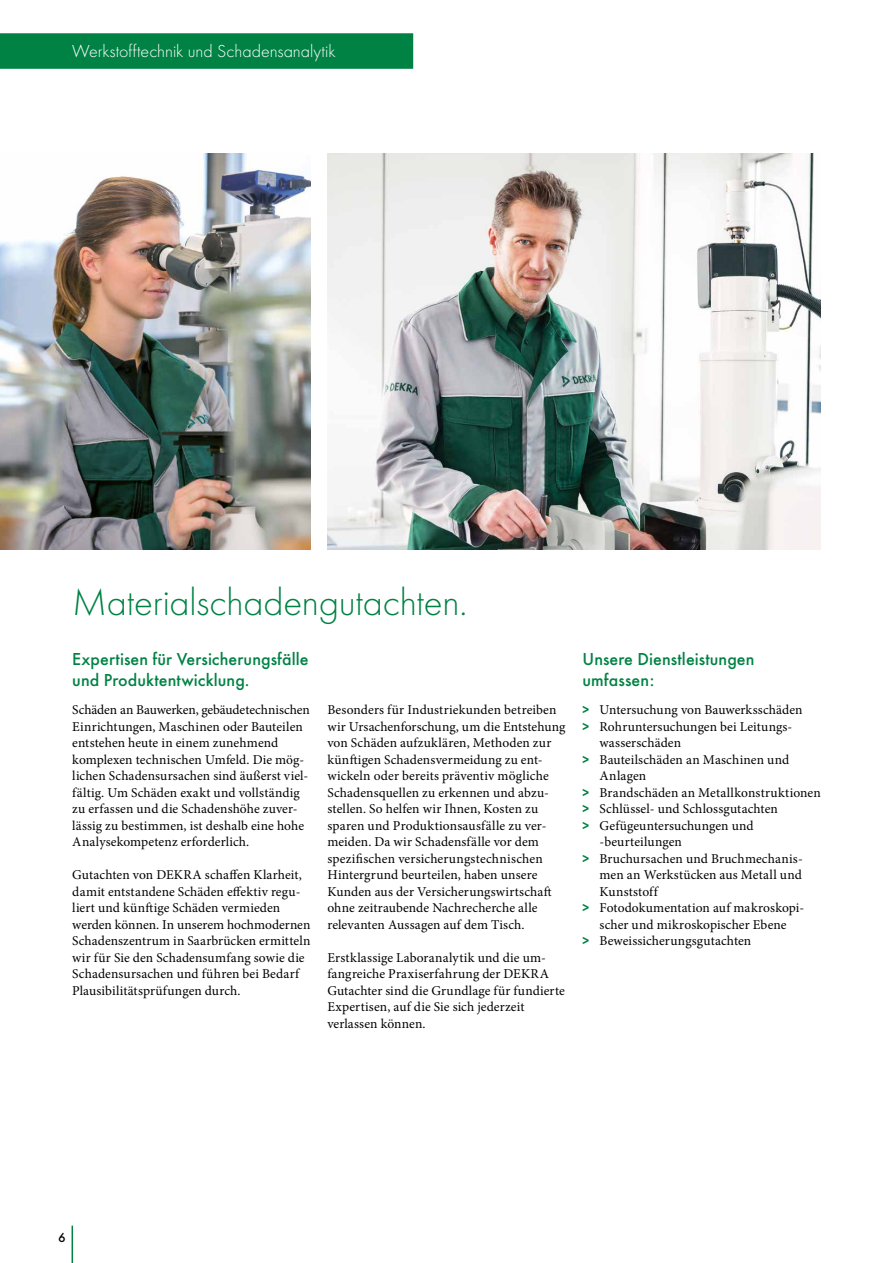
<style>
.page{position:relative;width:893px;height:1263px;background:#fff}
.page>*{position:absolute;margin:0;border:0;box-sizing:border-box;transform-origin:0 0}
.t1{font:300 39px "Futura T";letter-spacing:-.005em;color:#008244}
.t2{font:500 18px/21px "Futura T";letter-spacing:.005em;color:#008244}
.t3{font:300 18px "Futura T";color:#fff}
.t4{font:13.5px/16.5px "Minion Pro";letter-spacing:.005em;color:#000}
.t5{font:500 13.5px "Futura T";color:#000}
.s1{font-family:"Futura T Dem";color:#008244}
</style>
<div class="page">
<div style="left:0;top:33px;width:413px;height:36px;background:#008244"></div>
<hr style="left:72px;top:1226px;width:1px;height:37px;background:#008244">
<img style="left:327px;top:153px;width:494px;height:396px">
<img style="left:0;top:153px;width:310px;height:396px">
<h2 class="t3" style="left:72px;top:42px;width:265px">Werkstofftechnik und Schadensanalytik</h2>
<h1 class="t1" style="left:72px;top:581px;width:396px">Materialschadengutachten.</h1>
<h2 class="t2" style="left:72px;top:648px;width:238px">Expertisen für Versicherungsfälle und Produktentwicklung.</h2>
<p class="t4" style="left:72px;top:702px;width:239px">Schäden an Bauwerken, gebäudetechnischen Einrichtungen, Maschinen oder Bauteilen entstehen heute in einem zunehmend komplexen technischen Umfeld. Die mög&shy;lichen Schadensursachen sind äußerst viel&shy;fältig. Um Schäden exakt und vollständig zu erfassen und die Schadenshöhe zuver&shy;lässig zu bestimmen, ist deshalb eine hohe Analysekompetenz erforderlich.</p>
<p class="t4" style="left:72px;top:866px;width:240px">Gutachten von DEKRA schaffen Klarheit, damit entstandene Schäden effektiv regu&shy;liert und künftige Schäden vermieden werden können. In unserem hochmodernen Schadenszentrum in Saarbrücken ermitteln wir für Sie den Schadensumfang sowie die Schadensursachen und führen bei Bedarf Plausibilitätsprüfungen durch.</p>
<p class="t4" style="left:327px;top:701px;width:240px">Besonders für Industriekunden betreiben wir Ursachenforschung, um die Entstehung von Schäden aufzuklären, Methoden zur künftigen Schadensvermeidung zu ent&shy;wickeln oder bereits präventiv mögliche Schadensquellen zu erkennen und abzu&shy;stellen. So helfen wir Ihnen, Kosten zu sparen und Produktionsausfälle zu ver&shy;meiden. Da wir Schadensfälle vor dem spezifischen versicherungstechnischen Hintergrund beurteilen, haben unsere Kunden aus der Versicherungswirtschaft ohne zeitraubende Nachrecherche alle relevanten Aussagen auf dem Tisch.</p>
<p class="t4" style="left:327px;top:949px;width:239px">Erstklassige Laboranalytik und die um&shy;fangreiche Praxiserfahrung der DEKRA Gutachter sind die Grundlage für fundierte Expertisen, auf die Sie sich jederzeit verlassen können.</p>
<h2 class="t2" style="left:583px;top:648px;width:173px">Unsere Dienstleistungen umfassen:</h2>
<p class="t4" style="left:583px;top:702px;width:221px"><span class="s1">&gt;</span> Untersuchung von Bauwerksschäden</p>
<p class="t4" style="left:583px;top:718px;width:211px"><span class="s1">&gt;</span> Rohruntersuchungen bei Leitungs-</p>
<p class="t4" style="left:600px;top:734px;width:83px">wasserschäden</p>
<p class="t4" style="left:583px;top:751px;width:208px"><span class="s1">&gt;</span> Bauteilschäden an Maschinen und</p>
<p class="t4" style="left:600px;top:767px;width:48px">Anlagen</p>
<p class="t4" style="left:583px;top:784px;width:240px"><span class="s1">&gt;</span> Brandschäden an Metallkonstruktionen</p>
<p class="t4" style="left:583px;top:800px;width:197px"><span class="s1">&gt;</span> Schlüssel- und Schlossgutachten</p>
<p class="t4" style="left:583px;top:817px;width:173px"><span class="s1">&gt;</span> Gefügeuntersuchungen und</p>
<p class="t4" style="left:600px;top:833px;width:84px">-beurteilungen</p>
<p class="t4" style="left:583px;top:850px;width:222px"><span class="s1">&gt;</span> Bruchursachen und Bruchmechanis-</p>
<p class="t4" style="left:600px;top:866px;width:204px">men an Werkstücken aus Metall und</p>
<p class="t4" style="left:600px;top:883px;width:60px">Kunststoff</p>
<p class="t4" style="left:583px;top:899px;width:223px"><span class="s1">&gt;</span> Fotodokumentation auf makroskopi-</p>
<p class="t4" style="left:600px;top:916px;width:188px">scher und mikroskopischer Ebene</p>
<p class="t4" style="left:583px;top:932px;width:170px"><span class="s1">&gt;</span> Beweissicherungsgutachten</p>
<p class="t5" style="left:58px;top:1230px;width:9px">6</p>
</div>
